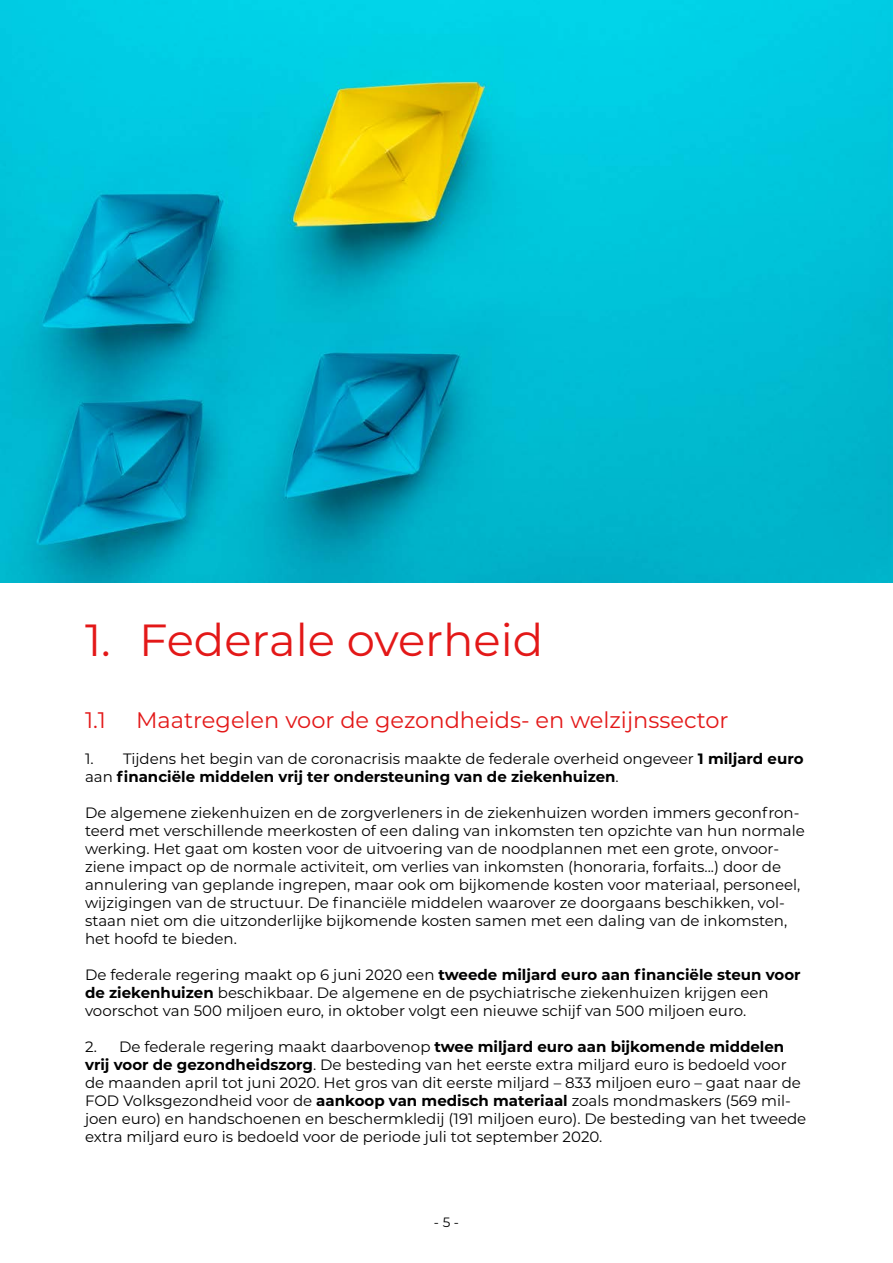
<style>
.page{position:relative;width:893px;height:1263px;background:#fff}
.page>*{position:absolute;margin:0;border:0;box-sizing:border-box;transform-origin:0 0}
.t1{font:45px "Montserrat";color:#e31818}
.t2{font:22.5px "Montserrat";color:#e31818}
.t3{font:15px/18px "Montserrat";color:#000}
.t4{font:13.5px "Montserrat";color:#000}
.s1{font-weight:700}
</style>
<div class="page">
<img style="left:0;top:0;width:893px;height:583px">
<h1 class="t1" style="left:85px;top:609px;width:460px">1. Federale overheid</h1>
<h2 class="t2" style="left:85px;top:704px;width:22px">1.1</h2>
<h2 class="t2" style="left:136px;top:704px;width:594px">Maatregelen voor de gezondheids- en welzijnssector</h2>
<p class="t3" style="left:85px;top:749px;width:720px">1. Tijdens het begin van de coronacrisis maakte de federale overheid ongeveer <span class="s1">1 miljard euro </span>aan <span class="s1">financiële middelen vrij ter ondersteuning van de ziekenhuizen</span>.</p>
<p class="t3" style="left:85px;top:803px;width:721px">De algemene ziekenhuizen en de zorgverleners in de ziekenhuizen worden immers geconfron&shy;teerd met verschillende meerkosten of een daling van inkomsten ten opzichte van hun normale werking. Het gaat om kosten voor de uitvoering van de noodplannen met een grote, onvoor&shy;ziene impact op de normale activiteit, om verlies van inkomsten (honoraria, forfaits...) door de annulering van geplande ingrepen, maar ook om bijkomende kosten voor materiaal, personeel, wijzigingen van de structuur. De financiële middelen waarover ze doorgaans beschikken, vol&shy;staan niet om die uitzonderlijke bijkomende kosten samen met een daling van de inkomsten, het hoofd te bieden.</p>
<p class="t3" style="left:85px;top:965px;width:717px">De federale regering maakt op 6 juni 2020 een <span class="s1">tweede miljard euro aan financiële steun voor de ziekenhuizen</span> beschikbaar. De algemene en de psychiatrische ziekenhuizen krijgen een voorschot van 500 miljoen euro, in oktober volgt een nieuwe schijf van 500 miljoen euro.</p>
<p class="t3" style="left:85px;top:1037px;width:723px">2. De federale regering maakt daarbovenop <span class="s1">twee miljard euro aan bijkomende middelen vrij voor de gezondheidszorg</span>. De besteding van het eerste extra miljard euro is bedoeld voor de maanden april tot juni 2020. Het gros van dit eerste miljard – 833 miljoen euro – gaat naar de FOD Volksgezondheid voor de <span class="s1">aankoop van medisch materiaal</span> zoals mondmaskers (569 mil&shy;joen euro) en handschoenen en beschermkledij (191 miljoen euro). De besteding van het tweede extra miljard euro is bedoeld voor de periode juli tot september 2020.</p>
<p class="t4" style="left:434px;top:1213px;width:27px">- 5 -</p>
</div>
